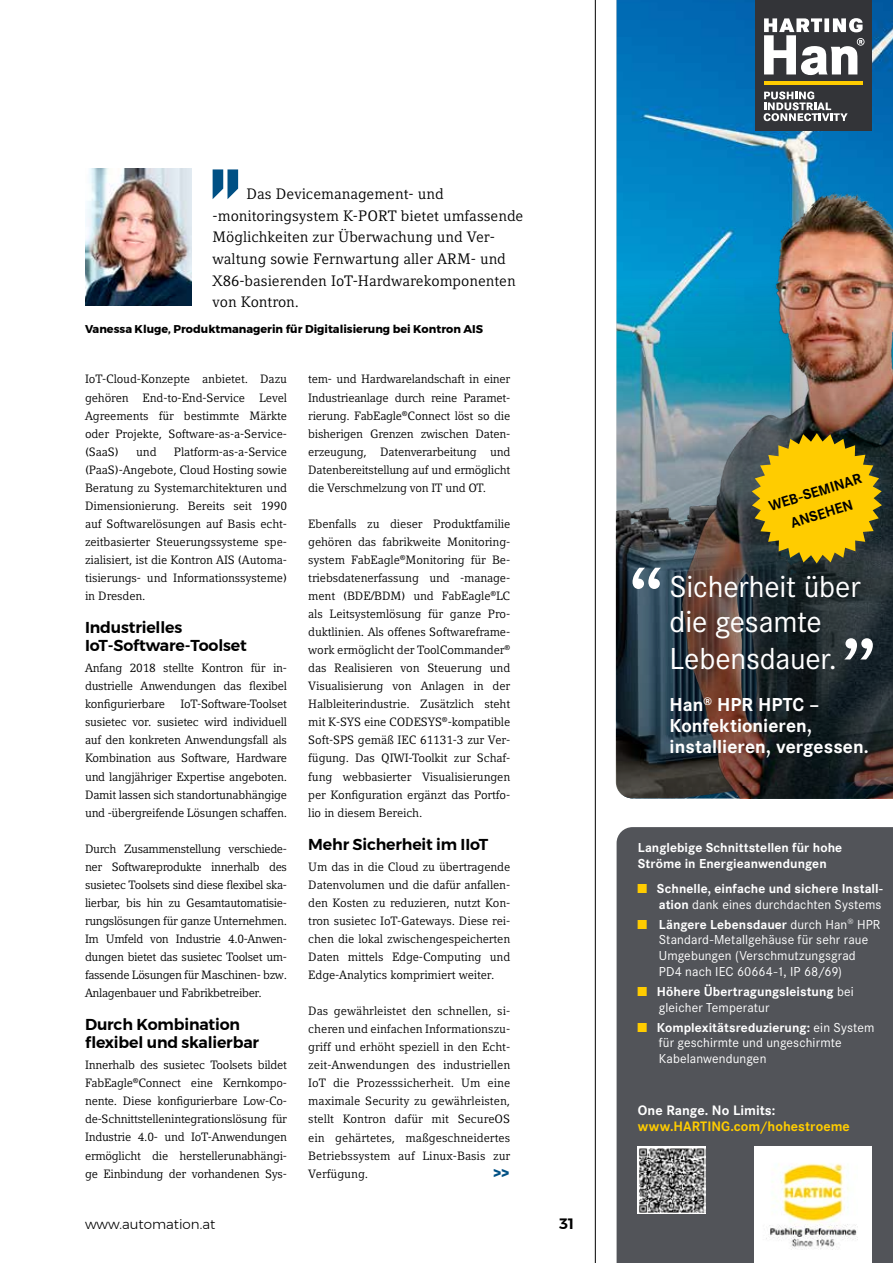
<style>
.page{position:relative;width:893px;height:1263px;background:#fff}
.page>*{position:absolute;margin:0;border:0;box-sizing:border-box;transform-origin:0 0}
.t1{font:31.5px/34.5px "Corporate S Pro";letter-spacing:-.01em;color:#fff}
.t2{font:700 19.5px/21px "Corporate S Pro";color:#fff}
.t3{font:600 15.75px/18px "Montserrat";letter-spacing:-.01em;color:#000}
.t4{font:15px/21.6px "Compatil Letter LT Pro";color:#000}
.t5{font:700 15px/22.5px "Corporate S Pro";color:#000;text-align:center}
.t6{font:600 15px "Montserrat";color:#000}
.t7{font:900 15px "Montserrat";color:#005084}
.t8{font:700 14.25px "Corporate S Pro";letter-spacing:.005em;color:#fc0}
.t9{font:700 14.25px "Corporate S Pro";color:#fff}
.t10{font:13.5px/15.8px "Corporate S Pro";letter-spacing:.01em;color:#fff}
.t11{font:700 13.5px/15.8px "Corporate S Pro";letter-spacing:.005em;color:#fff}
.t12{font:300 13.5px "Montserrat";color:#000}
.t13{font:12px/18px "Compatil Letter LT Pro";letter-spacing:-.02em;color:#000;text-align:justify}
.t14{font:700 11.25px "Montserrat";color:#000}
.s1{font-weight:400;color:#fc0}
.s2{font-weight:400}
.s3{color:#fc0}
.s4{font-weight:700}
</style>
<div class="page">
<svg style="left:213px;top:169px;width:25px;height:30px"></svg>
<img style="left:85px;top:168px;width:106px;height:137px">
<img style="left:595px;top:0;width:298px;height:1263px">
<p class="t4" style="left:213px;top:183px;width:312px;text-indent:34px">Das Devicemanagement- und -monitoringsystem K-PORT bietet umfassende Möglichkeiten zur Überwachung und Ver&shy;waltung sowie Fernwartung aller ARM- und X86-basierenden IoT-Hardwarekomponenten von Kontron.</p>
<p class="t14" style="left:85px;top:319px;width:399px">Vanessa Kluge, Produktmanagerin für Digitalisierung bei Kontron AIS</p>
<p class="t13" style="left:85px;top:370px;width:203px">IoT-Cloud-Konzepte anbietet. Dazu gehören End-to-End-Service Level Agreements für bestimmte Märkte oder Projekte, Software-as-a-Service-(SaaS)</p>
<p class="t13" style="left:85px;top:443px;width:203px;text-indent:89px">Platform-as-a-Service (PaaS)-Angebote, Cloud Hosting sowie Beratung zu Systemarchitekturen und Dimensionierung. Bereits seit 1990 auf Softwarelösungen auf Basis echt&shy;zeitbasierter Steuerungssysteme spe&shy;zialisiert, ist die Kontron AIS (Automa&shy;tisierungs- und Informationssysteme) in Dresden.</p>
<h3 class="t3" style="left:85px;top:618px;width:163px">Industrielles<br>IoT-Software-Toolset</h3>
<p class="t13" style="left:85px;top:659px;width:203px">Anfang 2018 stellte Kontron für in&shy;dustrielle Anwendungen das flexibel konfigurierbare</p>
<p class="t13" style="left:136px;top:443px;width:22px">und</p>
<p class="t13" style="left:85px;top:695px;width:203px;text-indent:95px">IoT-Software-Toolset susietec vor. susietec wird individuell auf den konkreten Anwendungsfall als Kombination aus Software, Hardware und langjähriger Expertise angeboten.<br>Damit lassen sich standortunabhängige und -übergreifende Lösungen schaffen.</p>
<p class="t13" style="left:85px;top:840px;width:203px">Durch Zusammenstellung verschiede&shy;ner Softwareprodukte innerhalb des susietec Toolsets sind diese flexibel ska&shy;lierbar, bis hin zu Gesamtautomatisie&shy;rungslösungen für ganze Unternehmen.<br>Im Umfeld von Industrie 4.0-Anwen&shy;dungen bietet das susietec Toolset um&shy;fassende Lösungen für Maschinen- bzw.<br>Anlagenbauer und Fabrikbetreiber.</p>
<h3 class="t3" style="left:85px;top:1015px;width:176px">Durch Kombination flexibel und skalierbar</h3>
<p class="t13" style="left:85px;top:1056px;width:203px">Innerhalb des susietec Toolsets bildet FabEagle<sup>®</sup>Connect eine Kernkompo&shy;nente. Diese konfigurierbare Low-Co&shy;de-Schnittstellenintegrationslösung für Industrie 4.0- und IoT-Anwendungen ermöglicht die herstellerunabhängi&shy;ge Einbindung der vorhandenen Sys-</p>
<p class="t12" style="left:85px;top:1214px;width:132px">www.automation.at</p>
<p class="t13" style="left:308px;top:370px;width:203px">tem- und Hardwarelandschaft in einer Industrieanlage durch reine Paramet&shy;rierung. FabEagle<sup>®</sup>Connect löst so die bisherigen Grenzen zwischen Daten&shy;erzeugung, Datenverarbeitung und Datenbereitstellung auf und ermöglicht die Verschmelzung von IT und OT.</p>
<p class="t13" style="left:308px;top:515px;width:203px">Ebenfalls zu dieser Produktfamilie gehören das fabrikweite Monitoring&shy;system FabEagle<sup>®</sup>Monitoring für Be&shy;triebsdatenerfassung und -manage&shy;ment (BDE/BDM) und FabEagle<sup>®</sup>LC als Leitsystemlösung für ganze Pro&shy;duktlinien. Als offenes Softwareframe&shy;work ermöglicht der ToolCommander<sup>® </sup>das Realisieren von Steuerung und Visualisierung von Anlagen in der Halbleiterindustrie. Zusätzlich steht mit K-SYS eine CODESYS<sup>®</sup>-kompatible Soft-SPS gemäß IEC 61131-3 zur Ver&shy;fügung. Das QIWI-Toolkit zur Schaf&shy;fung webbasierter Visualisierungen per Konfiguration ergänzt das Portfo&shy;lio in diesem Bereich.</p>
<h3 class="t3" style="left:308px;top:835px;width:182px">Mehr Sicherheit im IIoT</h3>
<p class="t13" style="left:308px;top:858px;width:203px">Um das in die Cloud zu übertragende Datenvolumen und die dafür anfallen&shy;den Kosten zu reduzieren, nutzt Kon&shy;tron susietec IoT-Gateways. Diese rei&shy;chen die lokal zwischengespeicherten Daten mittels Edge-Computing und Edge-Analytics komprimiert weiter.</p>
<p class="t13" style="left:308px;top:1002px;width:203px">Das gewährleistet den schnellen, si&shy;cheren und einfachen Informationszu&shy;griff und erhöht speziell in den Echt&shy;zeit-Anwendungen des industriellen IoT die Prozesssicherheit. Um eine maximale Security zu gewährleisten, stellt Kontron dafür mit SecureOS ein gehärtetes, maßgeschneidertes Betriebssystem auf Linux-Basis zur Verfügung.</p>
<p class="t7" style="left:494px;top:1160px;width:17px">&gt;&gt;</p>
<p class="t6" style="left:559px;top:1212px;width:16px">31</p>
<p class="t5" style="left:766px;top:494px;width:98px;rotate:-17deg">WEB-SEMINAR<br>ANSEHEN</p>
<h1 class="t1" style="left:670px;top:567px;width:192px">Sicherheit über die gesamte</h1>
<h1 class="t1" style="left:670px;top:639px;width:169px">Lebensdauer.</h1>
<h2 class="t2" style="left:670px;top:693px;width:201px">Han<sup>®</sup> HPR HPTC –<br>Konfektionieren, installieren, vergessen.</h2>
<p class="t11" style="left:638px;top:839px;width:206px">Langlebige Schnittstellen für hohe<br>Ströme in Energieanwendungen</p>
<p class="t11" style="left:638px;top:879px;width:246px;text-align:right"><span class="s1">■</span> Schnelle, einfache und sichere Install&shy;ation <span class="s2">dank eines durchdachten Systems</span></p>
<p class="t10" style="left:659px;top:915px;width:223px;text-indent:-21px"><span class="s3">■</span> <span class="s4">Längere Lebensdauer</span> durch Han<sup>®</sup> HPR Standard-Metallgehäuse für sehr raue Umgebungen (Verschmutzungsgrad PD4 nach IEC 60664-1, IP 68/69)</p>
<p class="t11" style="left:659px;top:982px;width:196px;text-indent:-21px"><span class="s1">■</span> Höhere Übertragungsleistung <span class="s2">bei gleicher Temperatur</span></p>
<p class="t10" style="left:659px;top:1018px;width:217px;text-indent:-21px"><span class="s3">■</span> <span class="s4">Komplexitätsreduzierung:</span> ein System für geschirmte und ungeschirmte<br>Kabelanwendungen</p>
<p class="t9" style="left:638px;top:1099px;width:139px">One Range. No Limits:</p>
<p class="t8" style="left:638px;top:1115px;width:213px">www.HARTING.com/hohestroeme</p>
</div>
